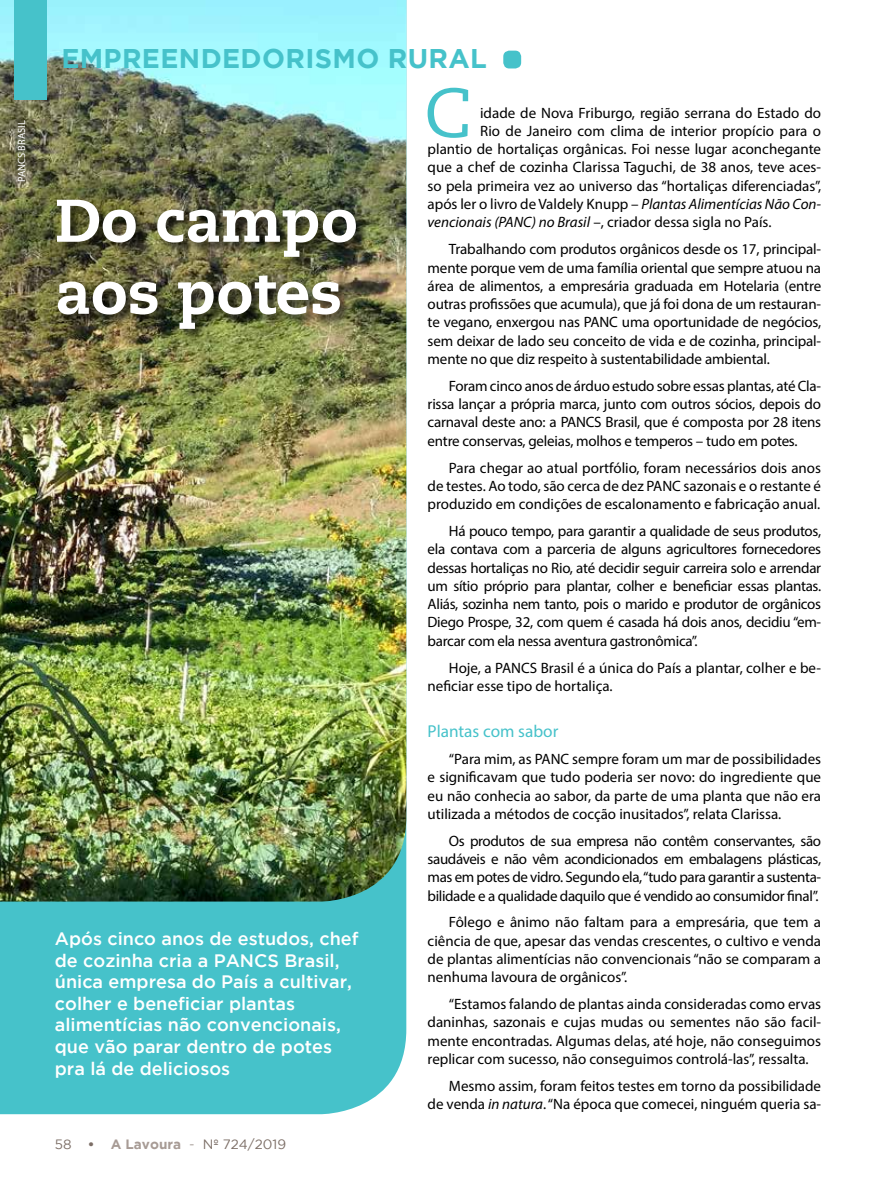
<style>
.page{position:relative;width:885px;height:1178px;background:#fff}
.page>*{position:absolute;margin:0;border:0;box-sizing:border-box;transform-origin:0 0}
.t1{font:69.3px "Caecilia LT Std";color:#46c2ca}
.t2{font:800 60px/72px "Caecilia LT";color:#fff}
.t3{font:700 27px "Gotham";letter-spacing:.015em;color:#46c2ca}
.t4{font:500 18px/21.6px "Gotham";color:#fff}
.t5{font:17.25px "Myriad Pro";color:#46c2ca}
.t6{font:15px/18.3px "Myriad Pro";color:#000;text-align:justify}
.t7{font:13.5px "Gotham";color:#7c6e66}
.t8{font:10.5px "Myriad Pro";color:#fff}
.s1{font-style:italic}
.s2{font-weight:700}
.s3{font-weight:700;color:#a79b95}
.s4{font-weight:300}
</style>
<div class="page">
<div style="left:0;top:901px;width:406px;height:213px;background:#46c2ca"></div>
<img style="left:0;top:0;width:406px;height:901px">
<div style="left:503px;top:51px;width:18px;height:17px;background:#46c2ca;border-radius:6px"></div>
<div style="left:14px;top:0;width:32px;height:99px;background:#46c2ca"></div>
<div style="left:55px;top:197px;width:315px;height:146px;background:#000;opacity:.75"></div>
<p class="t8" style="left:15px;top:182px;width:62px;rotate:-90deg">PANCS BRASIL</p>
<h3 class="t3" style="left:61px;top:43px;width:427px">EMPREENDEDORISMO RURAL</h3>
<p class="t6" style="left:480px;top:103px;width:342px">idade de Nova Friburgo, região serrana do Estado do</p>
<p class="t6" style="left:480px;top:121px;width:342px">Rio de Janeiro com clima de interior propício para o</p>
<p class="t6" style="left:427px;top:140px;width:395px">plantio de hortaliças orgânicas. Foi nesse lugar aconchegante</p>
<p class="t6" style="left:427px;top:158px;width:395px">que a chef de cozinha Clarissa Taguchi, de 38 anos, teve aces-</p>
<p class="t6" style="left:427px;top:176px;width:395px">so pela primeira vez ao universo das “hortaliças diferenciadas”,</p>
<p class="t6" style="left:427px;top:195px;width:395px">após ler o livro de Valdely Knupp – <span class="s1">Plantas Alimentícias Não Con-</span></p>
<p class="t6" style="left:427px;top:213px;width:345px"><span class="s1">vencionais (PANC) no Brasil</span> –, criador dessa sigla no País.</p>
<p class="t6" style="left:427px;top:240px;width:395px;text-indent:21px">Trabalhando com produtos orgânicos desde os 17, principal&shy;mente porque vem de uma família oriental que sempre atuou na área de alimentos, a empresária graduada em Hotelaria (entre outras profissões que acumula), que já foi dona de um restauran&shy;te vegano, enxergou nas PANC uma oportunidade de negócios, sem deixar de lado seu conceito de vida e de cozinha, principal&shy;mente no que diz respeito à sustentabilidade ambiental.</p>
<p class="t6" style="left:427px;top:376px;width:395px;text-indent:21px">Foram cinco anos de árduo estudo sobre essas plantas, até Cla&shy;rissa lançar a própria marca, junto com outros sócios, depois do carnaval deste ano: a PANCS Brasil, que é composta por 28 itens entre conservas, geleias, molhos e temperos – tudo em potes.</p>
<p class="t6" style="left:427px;top:458px;width:395px;text-indent:21px">Para chegar ao atual portfólio, foram necessários dois anos de testes. Ao todo, são cerca de dez PANC sazonais e o restante é produzido em condições de escalonamento e fabricação anual.</p>
<p class="t6" style="left:427px;top:521px;width:395px;text-indent:21px">Há pouco tempo, para garantir a qualidade de seus produtos, ela contava com a parceria de alguns agricultores fornecedores dessas hortaliças no Rio, até decidir seguir carreira solo e arrendar um sítio próprio para plantar, colher e beneficiar essas plantas.<br>Aliás, sozinha nem tanto, pois o marido e produtor de orgânicos Diego Prospe, 32, com quem é casada há dois anos, decidiu “em&shy;barcar com ela nessa aventura gastronômica”.</p>
<p class="t6" style="left:427px;top:658px;width:395px;text-indent:21px">Hoje, a PANCS Brasil é a única do País a plantar, colher e be&shy;neficiar esse tipo de hortaliça.</p>
<p class="t5" style="left:427px;top:721px;width:132px">Plantas com sabor</p>
<p class="t6" style="left:427px;top:749px;width:395px;text-indent:21px">“Para mim, as PANC sempre foram um mar de possibilidades e significavam que tudo poderia ser novo: do ingrediente que eu não conhecia ao sabor, da parte de uma planta que não era utilizada a métodos de cocção inusitados”, relata Clarissa.</p>
<p class="t6" style="left:427px;top:831px;width:395px;text-indent:21px">Os produtos de sua empresa não contêm conservantes, são saudáveis e não vêm acondicionados em embalagens plásticas, mas em potes de vidro. Segundo ela, “tudo para garantir a sustenta&shy;bilidade e a qualidade daquilo que é vendido ao consumidor final”.</p>
<p class="t6" style="left:427px;top:913px;width:395px;text-indent:21px">Fôlego e ânimo não faltam para a empresária, que tem a ciência de que, apesar das vendas crescentes, o cultivo e venda de plantas alimentícias não convencionais “não se comparam a nenhuma lavoura de orgânicos”.</p>
<p class="t6" style="left:427px;top:994px;width:395px;text-indent:21px">“Estamos falando de plantas ainda consideradas como ervas daninhas, sazonais e cujas mudas ou sementes não são facil&shy;mente encontradas. Algumas delas, até hoje, não conseguimos replicar com sucesso, não conseguimos controlá-las”, ressalta.</p>
<p class="t6" style="left:427px;top:1076px;width:395px;text-align:right">Mesmo assim, foram feitos testes em torno da possibilidade<br>de venda <span class="s1">in natura</span>. “Na época que comecei, ninguém queria sa-</p>
<h1 class="t1" style="left:424px;top:73px;width:49px">C</h1>
<h2 class="t2" style="left:55px;top:185px;width:304px">Do campo aos potes</h2>
<p class="t4" style="left:55px;top:927px;width:305px">Após cinco anos de estudos, chef de cozinha cria a PANCS Brasil, única empresa do País a cultivar, colher e beneficiar plantas alimentícias não convencionais, que vão parar dentro de potes pra lá de deliciosos</p>
<p class="t7" style="left:55px;top:1136px;width:233px">58 <span class="s2">•</span> <span class="s3">A Lavoura</span> <span class="s4">-</span> Nº 724/2019</p>
</div>
